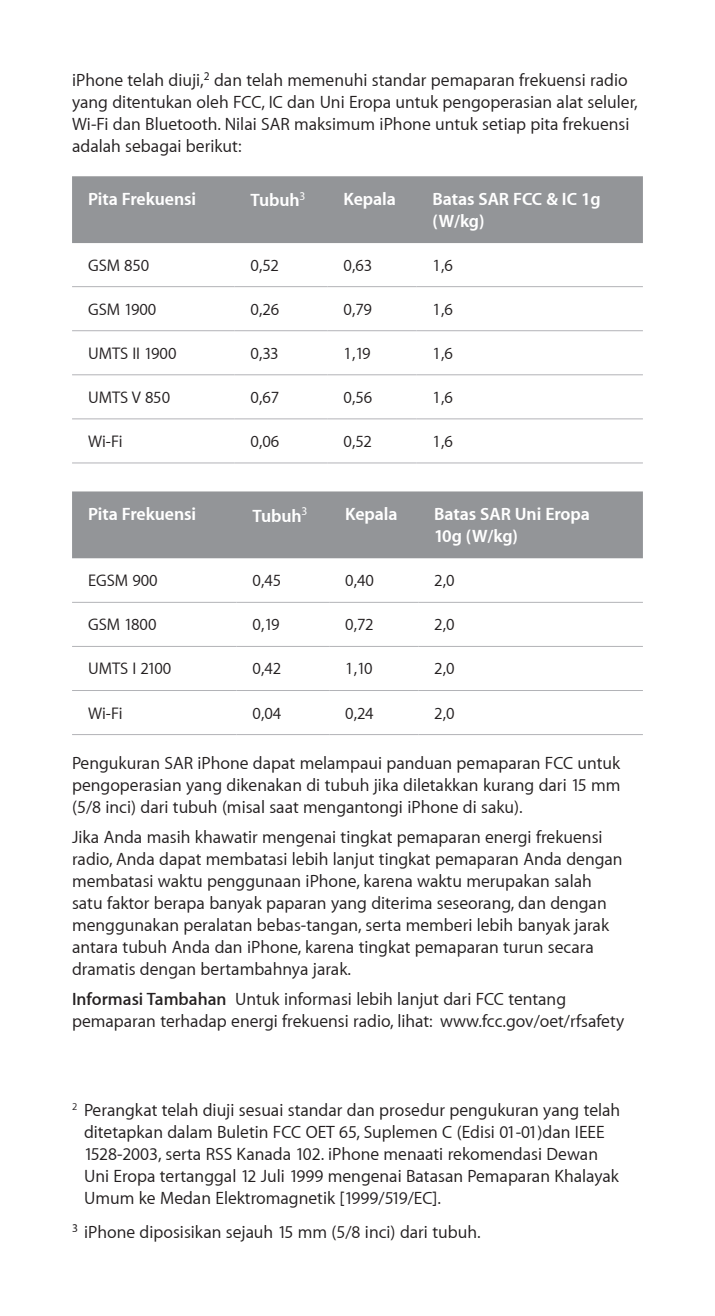
<style>
.page{position:relative;width:715px;height:1316px;background:#fff}
.page>*{position:absolute;margin:0;border:0;box-sizing:border-box;transform-origin:0 0}
.t1{font:18px/22px "Myriad Set Text";color:#231f20}
.t2{font:700 18px/22px "Myriad Set";letter-spacing:-.005em;color:#fff}
.t3{font:16.8px "Myriad Set Text";color:#231f20}
.s1{font-family:"Myriad Set";font-weight:600}
</style>
<div class="page">
<div style="left:72px;top:176px;width:570px;height:67px;background:#939598"></div>
<hr style="left:72px;top:286px;width:162px;height:1px;background:#b2b3b7">
<hr style="left:234px;top:286px;width:93px;height:1px;background:#b2b3b7">
<hr style="left:327px;top:286px;width:89px;height:1px;background:#b2b3b7">
<hr style="left:416px;top:286px;width:226px;height:1px;background:#b2b3b7">
<hr style="left:72px;top:330px;width:162px;height:1px;background:#b2b3b7">
<hr style="left:234px;top:330px;width:93px;height:1px;background:#b2b3b7">
<hr style="left:327px;top:330px;width:89px;height:1px;background:#b2b3b7">
<hr style="left:416px;top:330px;width:226px;height:1px;background:#b2b3b7">
<hr style="left:72px;top:374px;width:162px;height:1px;background:#b2b3b7">
<hr style="left:234px;top:374px;width:93px;height:1px;background:#b2b3b7">
<hr style="left:327px;top:374px;width:89px;height:1px;background:#b2b3b7">
<hr style="left:416px;top:374px;width:226px;height:1px;background:#b2b3b7">
<hr style="left:72px;top:418px;width:162px;height:1px;background:#b2b3b7">
<hr style="left:234px;top:418px;width:93px;height:1px;background:#b2b3b7">
<hr style="left:327px;top:418px;width:89px;height:1px;background:#b2b3b7">
<hr style="left:416px;top:418px;width:226px;height:1px;background:#b2b3b7">
<hr style="left:72px;top:462px;width:162px;height:1px;background:#b2b3b7">
<hr style="left:234px;top:462px;width:93px;height:1px;background:#b2b3b7">
<hr style="left:327px;top:462px;width:89px;height:1px;background:#b2b3b7">
<hr style="left:416px;top:462px;width:226px;height:1px;background:#b2b3b7">
<div style="left:72px;top:491px;width:570px;height:67px;background:#939598"></div>
<hr style="left:72px;top:601px;width:164px;height:2px;background:#b2b3b7">
<hr style="left:236px;top:601px;width:93px;height:2px;background:#b2b3b7">
<hr style="left:329px;top:601px;width:89px;height:2px;background:#b2b3b7">
<hr style="left:418px;top:601px;width:224px;height:2px;background:#b2b3b7">
<hr style="left:72px;top:645px;width:164px;height:2px;background:#b2b3b7">
<hr style="left:236px;top:645px;width:93px;height:2px;background:#b2b3b7">
<hr style="left:329px;top:645px;width:89px;height:2px;background:#b2b3b7">
<hr style="left:418px;top:645px;width:224px;height:2px;background:#b2b3b7">
<hr style="left:72px;top:689px;width:164px;height:2px;background:#b2b3b7">
<hr style="left:236px;top:689px;width:93px;height:2px;background:#b2b3b7">
<hr style="left:329px;top:689px;width:89px;height:2px;background:#b2b3b7">
<hr style="left:418px;top:689px;width:224px;height:2px;background:#b2b3b7">
<hr style="left:72px;top:734px;width:164px;height:1px;background:#b2b3b7">
<hr style="left:236px;top:734px;width:93px;height:1px;background:#b2b3b7">
<hr style="left:329px;top:734px;width:89px;height:1px;background:#b2b3b7">
<hr style="left:418px;top:734px;width:224px;height:1px;background:#b2b3b7">
<p class="t1" style="left:72px;top:69px;width:567px">iPhone telah diuji,<sup>2</sup> dan telah memenuhi standar pemaparan frekuensi radio yang ditentukan oleh FCC, IC dan Uni Eropa untuk pengoperasian alat seluler, Wi-Fi dan Bluetooth. Nilai SAR maksimum iPhone untuk setiap pita frekuensi adalah sebagai berikut:</p>
<p class="t2" style="left:88px;top:188px;width:109px">Pita Frekuensi</p>
<p class="t2" style="left:250px;top:189px;width:56px">Tubuh<sup>3</sup></p>
<p class="t2" style="left:343px;top:188px;width:54px">Kepala</p>
<p class="t2" style="left:432px;top:188px;width:170px">Batas SAR FCC &amp; IC 1g (W/kg)</p>
<p class="t3" style="left:88px;top:254px;width:63px">GSM 850</p>
<p class="t3" style="left:250px;top:254px;width:30px">0,52</p>
<p class="t3" style="left:343px;top:254px;width:30px">0,63</p>
<p class="t3" style="left:432px;top:254px;width:22px">1,6</p>
<p class="t3" style="left:88px;top:298px;width:70px">GSM 1900</p>
<p class="t3" style="left:250px;top:298px;width:30px">0,26</p>
<p class="t3" style="left:343px;top:298px;width:30px">0,79</p>
<p class="t3" style="left:432px;top:298px;width:22px">1,6</p>
<p class="t3" style="left:88px;top:342px;width:90px">UMTS II 1900</p>
<p class="t3" style="left:250px;top:342px;width:30px">0,33</p>
<p class="t3" style="left:343px;top:342px;width:29px">1,19</p>
<p class="t3" style="left:432px;top:342px;width:22px">1,6</p>
<p class="t3" style="left:88px;top:387px;width:83px">UMTS V 850</p>
<p class="t3" style="left:250px;top:387px;width:30px">0,67</p>
<p class="t3" style="left:343px;top:387px;width:30px">0,56</p>
<p class="t3" style="left:432px;top:387px;width:22px">1,6</p>
<p class="t3" style="left:88px;top:431px;width:36px">Wi-Fi</p>
<p class="t3" style="left:250px;top:431px;width:30px">0,06</p>
<p class="t3" style="left:343px;top:431px;width:30px">0,52</p>
<p class="t3" style="left:432px;top:431px;width:22px">1,6</p>
<p class="t2" style="left:88px;top:503px;width:109px">Pita Frekuensi</p>
<p class="t2" style="left:252px;top:504px;width:56px">Tubuh<sup>3</sup></p>
<p class="t2" style="left:345px;top:503px;width:54px">Kepala</p>
<p class="t2" style="left:434px;top:503px;width:157px">Batas SAR Uni Eropa<br>10g (W/kg)</p>
<p class="t3" style="left:88px;top:570px;width:71px">EGSM 900</p>
<p class="t3" style="left:252px;top:570px;width:30px">0,45</p>
<p class="t3" style="left:345px;top:570px;width:30px">0,40</p>
<p class="t3" style="left:434px;top:570px;width:22px">2,0</p>
<p class="t3" style="left:88px;top:614px;width:70px">GSM 1800</p>
<p class="t3" style="left:252px;top:614px;width:29px">0,19</p>
<p class="t3" style="left:345px;top:614px;width:30px">0,72</p>
<p class="t3" style="left:434px;top:614px;width:22px">2,0</p>
<p class="t3" style="left:88px;top:658px;width:85px">UMTS I 2100</p>
<p class="t3" style="left:252px;top:658px;width:30px">0,42</p>
<p class="t3" style="left:345px;top:658px;width:29px">1,10</p>
<p class="t3" style="left:434px;top:658px;width:22px">2,0</p>
<p class="t3" style="left:88px;top:702px;width:36px">Wi-Fi</p>
<p class="t3" style="left:252px;top:702px;width:30px">0,04</p>
<p class="t3" style="left:345px;top:702px;width:30px">0,24</p>
<p class="t3" style="left:434px;top:702px;width:22px">2,0</p>
<p class="t1" style="left:72px;top:751px;width:550px;text-align:justify">Pengukuran SAR iPhone dapat melampaui panduan pemaparan FCC untuk pengoperasian yang dikenakan di tubuh jika diletakkan kurang dari 15 mm (5/8 inci) dari tubuh (misal saat mengantongi iPhone di saku).</p>
<p class="t1" style="left:72px;top:825px;width:552px">Jika Anda masih khawatir mengenai tingkat pemaparan energi frekuensi radio, Anda dapat membatasi lebih lanjut tingkat pemaparan Anda dengan membatasi waktu penggunaan iPhone, karena waktu merupakan salah satu faktor berapa banyak paparan yang diterima seseorang, dan dengan menggunakan peralatan bebas-tangan, serta memberi lebih banyak jarak antara tubuh Anda dan iPhone, karena tingkat pemaparan turun secara dramatis dengan bertambahnya jarak.</p>
<p class="t1" style="left:72px;top:987px;width:553px"><span class="s1">Informasi Tambahan</span> Untuk informasi lebih lanjut dari FCC tentang pemaparan terhadap energi frekuensi radio, lihat: www.fcc.gov/oet/rfsafety</p>
<p class="t1" style="left:84px;top:1098px;width:537px;text-indent:-12px"><sup>2</sup> Perangkat telah diuji sesuai standar dan prosedur pengukuran yang telah ditetapkan dalam Buletin FCC OET 65, Suplemen C (Edisi 01-01)dan IEEE 1528-2003, serta RSS Kanada 102. iPhone menaati rekomendasi Dewan Uni Eropa tertanggal 12 Juli 1999 mengenai Batasan Pemaparan Khalayak Umum ke Medan Elektromagnetik [1999/519/EC].</p>
<p class="t1" style="left:72px;top:1220px;width:410px"><sup>3</sup> iPhone diposisikan sejauh 15 mm (5/8 inci) dari tubuh.</p>
</div>
